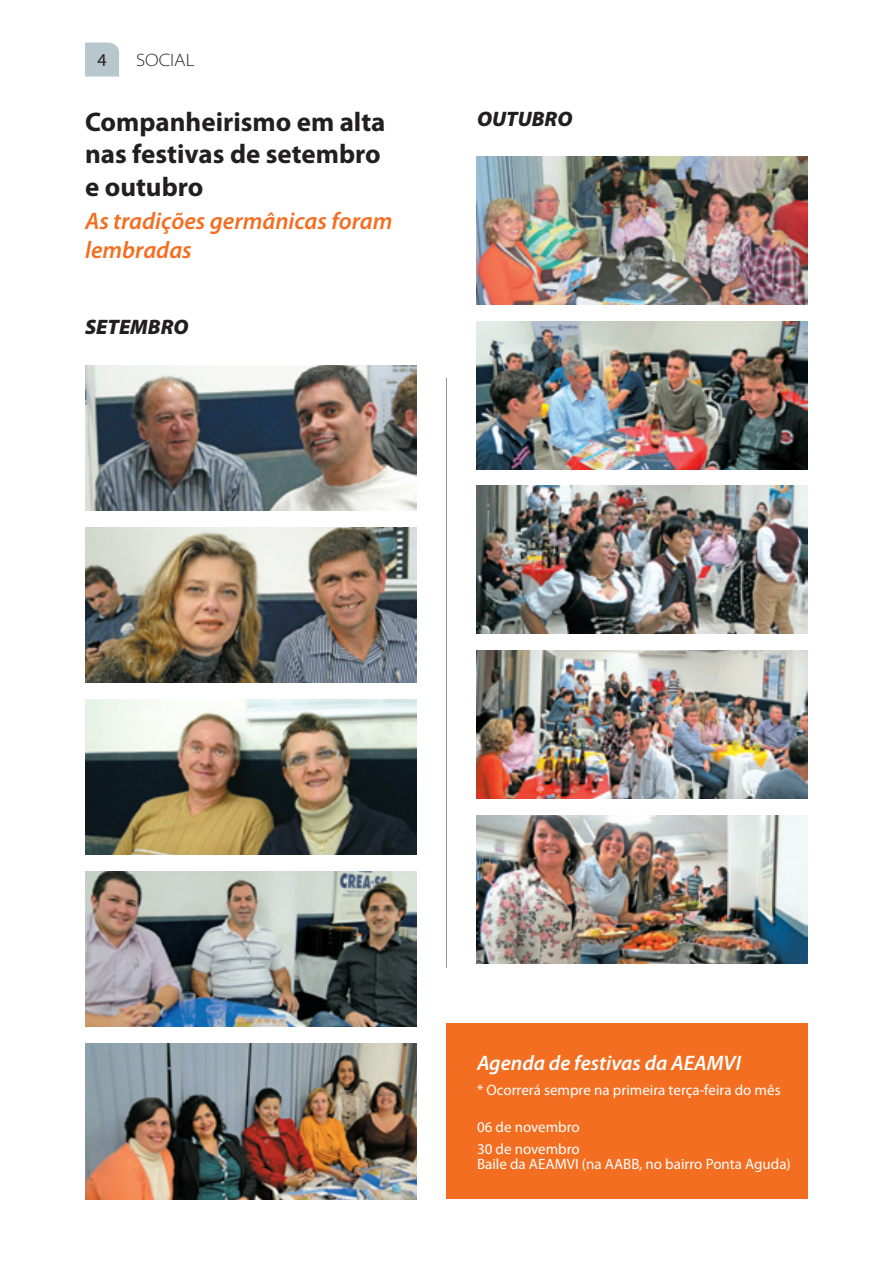
<style>
.page{position:relative;width:893px;height:1263px;background:#fff}
.page>*{position:absolute;margin:0;border:0;box-sizing:border-box;transform-origin:0 0}
.t1{font:700 27px/32.4px "Myriad Pro";color:#231f20}
.t2{font:italic 600 24px/28.8px "Myriad Pro";color:#f36e21}
.t3{font:italic 600 21px "Myriad Pro";color:#fff}
.t4{font:italic 900 21px "Myriad Pro";color:#231f20}
.t5{font:300 semi-expanded 18px "Myriad Pro";color:#231f20}
.t6{font:18px "Myriad Pro";color:#231f20}
.t7{font:15px/22.5px "Myriad Pro";color:#fff}
</style>
<div class="page">
<svg style="left:85px;top:42px;width:34px;height:35px"></svg>
<hr style="left:446px;top:378px;width:1px;height:590px;background:#939598">
<div style="left:446px;top:1024px;width:362px;height:175px;background:#f36e21"></div>
<img style="left:85px;top:366px;width:332px;height:144px">
<img style="left:476px;top:156px;width:332px;height:148px">
<img style="left:476px;top:321px;width:332px;height:148px">
<img style="left:476px;top:486px;width:332px;height:148px">
<img style="left:476px;top:651px;width:332px;height:148px">
<img style="left:476px;top:815px;width:332px;height:148px">
<img style="left:85px;top:527px;width:332px;height:155px">
<img style="left:85px;top:872px;width:332px;height:155px">
<img style="left:85px;top:699px;width:332px;height:155px">
<img style="left:85px;top:1044px;width:332px;height:155px">
<p class="t6" style="left:97px;top:50px;width:11px">4</p>
<p class="t5" style="left:136px;top:50px;width:60px">SOCIAL</p>
<h1 class="t1" style="left:85px;top:106px;width:302px">Companheirismo em alta nas festivas de setembro e outubro</h1>
<h3 class="t4" style="left:477px;top:107px;width:97px">OUTUBRO</h3>
<h2 class="t2" style="left:85px;top:207px;width:309px">As tradições germânicas foram lembradas</h2>
<h3 class="t4" style="left:85px;top:315px;width:105px">SETEMBRO</h3>
<h3 class="t3" style="left:477px;top:1051px;width:266px">Agenda de festivas da AEAMVI</h3>
<p class="t7" style="left:477px;top:1079px;width:305px">* Ocorrerá sempre na primeira terça-feira do mês</p>
<p class="t7" style="left:477px;top:1115px;width:104px">06 de novembro<br>30 de novembro</p>
<p class="t7" style="left:477px;top:1153px;width:315px">Baile da AEAMVI (na AABB, no bairro Ponta Aguda)</p>
</div>
